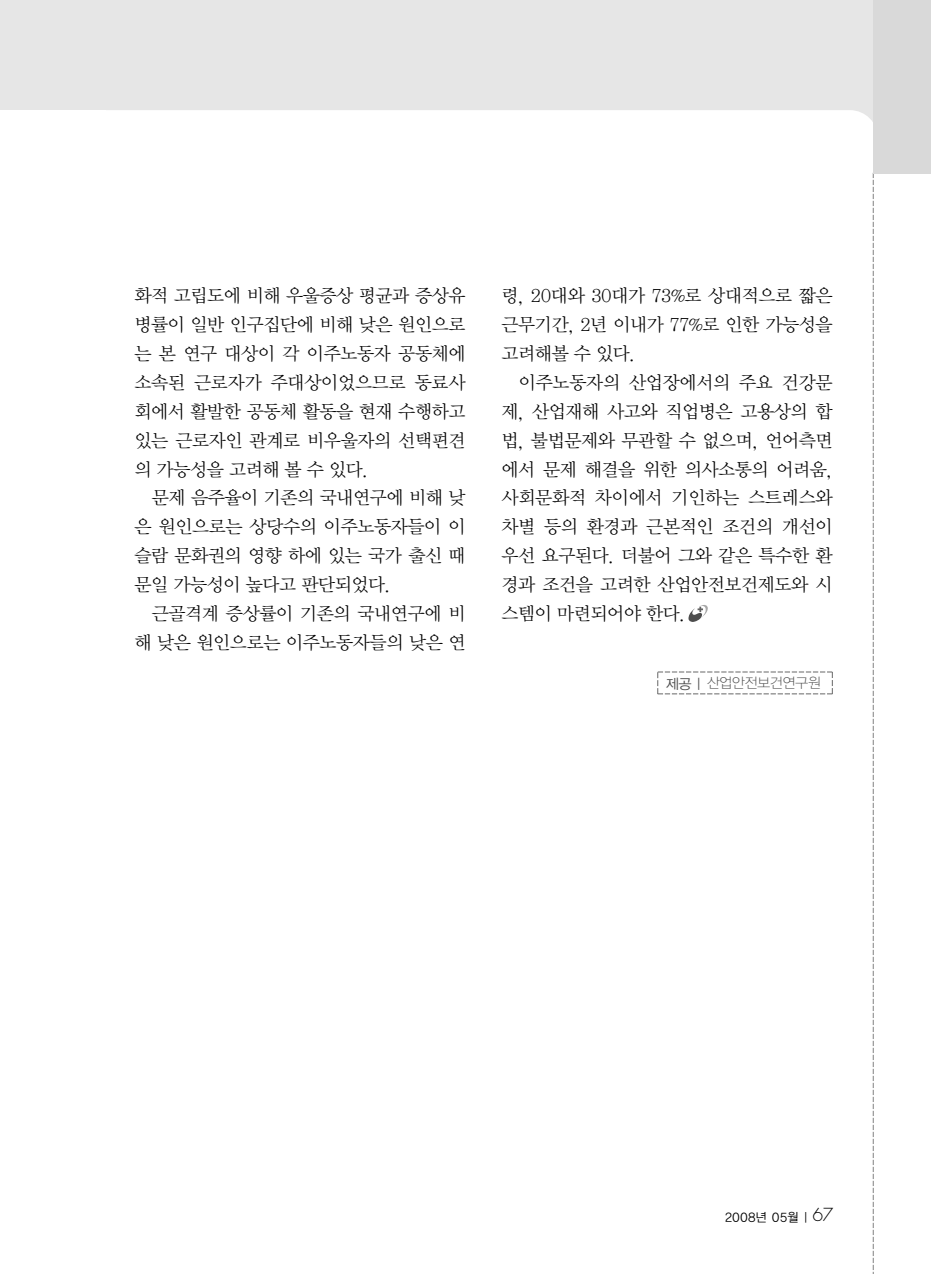
<style>
.page{position:relative;width:931px;height:1274px;background:#fff}
.page>*{position:absolute;margin:0;border:0;box-sizing:border-box;transform-origin:0 0}
.t1{font:18.38px "Y Mj O12";letter-spacing:-.09em;color:#000}
.t2{font:14px "YGO11";letter-spacing:-.095em;color:#4d4d4d}
.t3{font:12.25px "YGO12";letter-spacing:-.05em;color:#000}
.s1{font-family:"YGO12"}
.s2{font-family:"Futura";font-weight:300;font-size:17.5px}
</style>
<div class="page">
<div style="left:0;top:0;width:931px;height:152px;background:#e6e6e6"></div>
<div style="left:8px;top:110px;width:870px;height:101px;background:#fff;border-radius:28px"></div>
<svg style="left:873px;top:174px;width:1px;height:1100px"></svg>
<div style="left:0;top:110px;width:106px;height:101px;background:#fff"></div>
<div style="left:873px;top:0;width:58px;height:174px;background:#d9d9d9"></div>
<svg style="left:688px;top:605px;width:20px;height:17px"></svg>
<svg style="left:657px;top:672px;width:176px;height:23px"></svg>
<p class="t1" style="left:134px;top:288px;width:334px">화적 고립도에 비해 우울증상 평균과 증상유</p>
<p class="t1" style="left:134px;top:316px;width:334px">병률이 일반 인구집단에 비해 낮은 원인으로</p>
<p class="t1" style="left:134px;top:345px;width:334px">는 본 연구 대상이 각 이주노동자 공동체에</p>
<p class="t1" style="left:134px;top:374px;width:334px">소속된 근로자가 주대상이었으므로 동료사</p>
<p class="t1" style="left:134px;top:403px;width:334px">회에서 활발한 공동체 활동을 현재 수행하고</p>
<p class="t1" style="left:134px;top:432px;width:334px">있는 근로자인 관계로 비우울자의 선택편견</p>
<p class="t1" style="left:134px;top:461px;width:237px">의 가능성을 고려해 볼 수 있다.</p>
<p class="t1" style="left:151px;top:490px;width:316px">문제 음주율이 기존의 국내연구에 비해 낮</p>
<p class="t1" style="left:134px;top:519px;width:334px">은 원인으로는 상당수의 이주노동자들이 이</p>
<p class="t1" style="left:134px;top:547px;width:334px">슬람 문화권의 영향 하에 있는 국가 출신 때</p>
<p class="t1" style="left:134px;top:576px;width:259px">문일 가능성이 높다고 판단되었다.</p>
<p class="t1" style="left:151px;top:605px;width:316px">근골격계 증상률이 기존의 국내연구에 비</p>
<p class="t1" style="left:134px;top:634px;width:334px">해 낮은 원인으로는 이주노동자들의 낮은 연</p>
<p class="t1" style="left:501px;top:288px;width:334px">령, 20대와 30대가 73%로 상대적으로 짧은</p>
<p class="t1" style="left:501px;top:316px;width:334px">근무기간, 2년 이내가 77%로 인한 가능성을</p>
<p class="t1" style="left:501px;top:345px;width:137px">고려해볼 수 있다.</p>
<p class="t1" style="left:518px;top:374px;width:317px">이주노동자의 산업장에서의 주요 건강문</p>
<p class="t1" style="left:501px;top:403px;width:334px">제, 산업재해 사고와 직업병은 고용상의 합</p>
<p class="t1" style="left:501px;top:432px;width:334px">법, 불법문제와 무관할 수 없으며, 언어측면</p>
<p class="t1" style="left:501px;top:461px;width:334px">에서 문제 해결을 위한 의사소통의 어려움,</p>
<p class="t1" style="left:501px;top:490px;width:334px">사회문화적 차이에서 기인하는 스트레스와</p>
<p class="t1" style="left:501px;top:519px;width:334px">차별 등의 환경과 근본적인 조건의 개선이</p>
<p class="t1" style="left:501px;top:547px;width:334px">우선 요구된다. 더불어 그와 같은 특수한 환</p>
<p class="t1" style="left:501px;top:576px;width:334px">경과 조건을 고려한 산업안전보건제도와 시</p>
<p class="t1" style="left:501px;top:605px;width:187px">스템이 마련되어야 한다.</p>
<p class="t2" style="left:665px;top:677px;width:157px"><span class="s1">제공 |</span> 산업안전보건연구원</p>
<p class="t3" style="left:725px;top:1211px;width:110px">2008년 05월 | <span class="s2">67</span></p>
</div>
